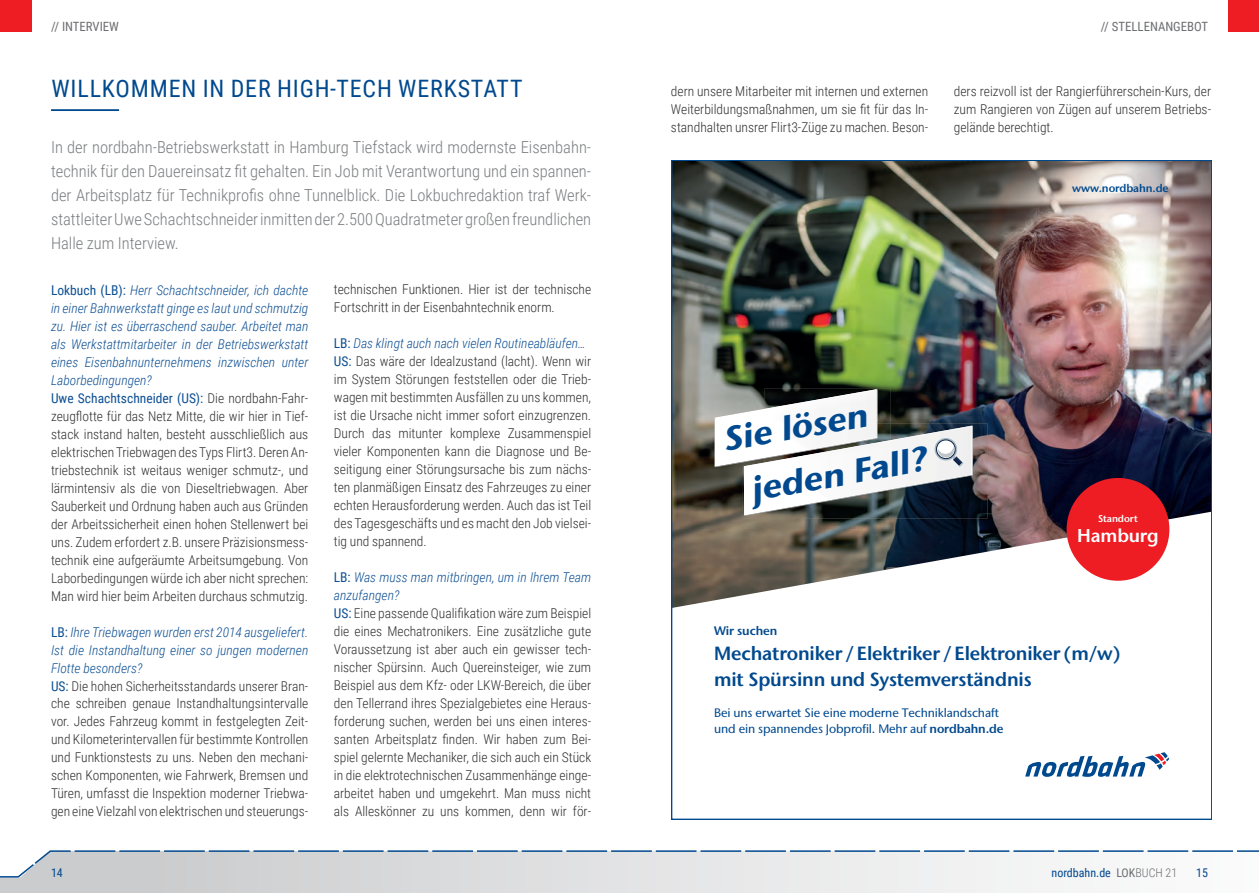
<style>
.page{position:relative;width:1259px;height:893px;background:#fff}
.page>*{position:absolute;margin:0;border:0;box-sizing:border-box;transform-origin:0 0}
.t1{font:italic 700 33.45px "Stone Sans IIITC Std";color:#01498e}
.t2{font:24px "Roboto Condensed";letter-spacing:.035em;color:#01498e}
.t3{font:600 19.05px/26.4px "Stone Sans IIITC Std";letter-spacing:-.01em;color:#01498e}
.t4{font:600 18.45px "Stone Sans IIITC Std";letter-spacing:-.01em;color:#fff}
.t5{font:300 16.5px/24px "Roboto Condensed";color:#7a7c7f;text-align:justify}
.t6{font:300 13.5px/18px "Roboto Condensed";color:#312f30}
.t7{font:12.75px "Roboto Condensed";color:#6c6d70}
.t8{font:500 12.3px/16px "Stone Sans IIITC Std";letter-spacing:-.01em;color:#01498e}
.t9{font:600 12.3px "Stone Sans IIITC Std";letter-spacing:-.01em;color:#01498e}
.t10{font:12px "Roboto Condensed";color:#01498e}
.t11{font:600 11.1px "Stone Sans IIITC Std";letter-spacing:-.01em;color:#01498e}
.t12{font:600 9.9px "Stone Sans IIITC Std";letter-spacing:-.01em;color:#fff}
.s1{font-weight:400;color:#0d4f93}
.s2{font-style:italic;color:#0d4f93}
.s3{font-weight:600}
.s4{color:#6c6d70}
.s5{font-weight:300;color:#6c6d70}
</style>
<div class="page">
<svg style="left:671px;top:780px;width:541px;height:40px"></svg>
<svg style="left:0;top:850px;width:1259px;height:43px"></svg>
<div style="left:1228px;top:0;width:31px;height:31px;background:#ee1d23"></div>
<div style="left:0;top:0;width:31px;height:31px;background:#ee1d23"></div>
<hr style="left:51px;top:109px;width:68px;height:2px;background:#01498e">
<img style="left:674px;top:163px;width:534px;height:349px">
<svg style="left:674px;top:512px;width:534px;height:304px"></svg>
<svg style="left:1025px;top:752px;width:144px;height:25px"></svg>
<div style="left:1066px;top:478px;width:103px;height:103px;background:#ee1d23;border-radius:50%"></div>
<img style="left:765px;top:388px;width:125px;height:1px">
<img style="left:742px;top:516px;width:49px;height:3px">
<img style="left:889px;top:424px;width:98px;height:95px">
<img style="left:791px;top:516px;width:98px;height:3px">
<svg style="left:714px;top:389px;width:259px;height:127px"></svg>
<div style="left:671px;top:160px;width:540px;height:659px;border:2px solid #01498e"></div>
<p class="t7" style="left:51px;top:18px;width:69px">// INTERVIEW</p>
<p class="t7" style="left:1101px;top:18px;width:109px">// STELLENANGEBOT</p>
<h2 class="t2" style="left:51px;top:71px;width:472px">WILLKOMMEN IN DER HIGH-TECH WERKSTATT</h2>
<p class="t5" style="left:51px;top:135px;width:541px">In der nordbahn-Betriebswerkstatt in Hamburg Tiefstack wird modernste Eisenbahn&shy;technik für den Dauereinsatz fit gehalten. Ein Job mit Verantwortung und ein spannen&shy;der Arbeitsplatz für Technikprofis ohne Tunnelblick. Die Lokbuchredaktion traf Werk&shy;stattleiter Uwe Schachtschneider inmitten der 2.500 Quadratmeter großen freundlichen Halle zum Interview.</p>
<p class="t6" style="left:51px;top:280px;width:259px"><span class="s1">Lokbuch (LB):</span> <span class="s2">Herr Schachtschneider, ich dachte in einer Bahnwerkstatt ginge es laut und schmutzig zu. Hier ist es überraschend sauber. Arbeitet man als Werkstattmitarbeiter in der Betriebswerkstatt eines Eisenbahnunternehmens inzwischen unter Laborbedingungen?<br></span><span class="s1">Uwe Schachtschneider (US):</span> Die nordbahn-Fahr&shy;zeugflotte für das Netz Mitte, die wir hier in Tief&shy;stack instand halten, besteht ausschließlich aus elektrischen Triebwagen des Typs Flirt3. Deren An&shy;triebstechnik ist weitaus weniger schmutz-, und lärmintensiv als die von Dieseltriebwagen. Aber Sauberkeit und Ordnung haben auch aus Gründen der Arbeitssicherheit einen hohen Stellenwert bei uns. Zudem erfordert z.B. unsere Präzisionsmess&shy;technik eine aufgeräumte Arbeitsumgebung. Von Laborbedingungen würde ich aber nicht sprechen:<br>Man wird hier beim Arbeiten durchaus schmutzig.</p>
<p class="t6" style="left:51px;top:622px;width:259px"><span class="s1">LB:</span> <span class="s2">Ihre Triebwagen wurden erst 2014 ausgeliefert.<br>Ist die Instandhaltung einer so jungen modernen Flotte besonders?<br></span><span class="s1">US:</span> Die hohen Sicherheitsstandards unserer Bran&shy;che schreiben genaue Instandhaltungsintervalle vor. Jedes Fahrzeug kommt in festgelegten Zeit&shy;und Kilometerintervallen für bestimmte Kontrollen und Funktionstests zu uns. Neben den mechani&shy;schen Komponenten, wie Fahrwerk, Bremsen und Türen, umfasst die Inspektion moderner Triebwa&shy;gen eine Vielzahl von elektrischen und steuerungs-</p>
<p class="t6" style="left:334px;top:280px;width:259px">technischen Funktionen. Hier ist der technische<br>Fortschritt in der Eisenbahntechnik enorm.</p>
<p class="t6" style="left:334px;top:334px;width:259px"><span class="s1">LB:</span> <span class="s2">Das klingt auch nach vielen Routineabläufen… </span><span class="s1">US:</span> Das wäre der Idealzustand (lacht). Wenn wir im System Störungen feststellen oder die Trieb&shy;wagen mit bestimmten Ausfällen zu uns kommen, ist die Ursache nicht immer sofort einzugrenzen.<br>Durch das mitunter komplexe Zusammenspiel vieler Komponenten kann die Diagnose und Be&shy;seitigung einer Störungsursache bis zum nächs&shy;ten planmäßigen Einsatz des Fahrzeuges zu einer echten Herausforderung werden. Auch das ist Teil des Tagesgeschäfts und es macht den Job vielsei&shy;tig und spannend.</p>
<p class="t6" style="left:334px;top:568px;width:259px"><span class="s1">LB:</span> <span class="s2">Was muss man mitbringen, um in Ihrem Team anzufangen?<br></span><span class="s1">US:</span> Eine passende Qualifikation wäre zum Beispiel die eines Mechatronikers. Eine zusätzliche gute Voraussetzung ist aber auch ein gewisser tech&shy;nischer Spürsinn. Auch Quereinsteiger, wie zum Beispiel aus dem Kfz- oder LKW-Bereich, die über den Tellerrand ihres Spezialgebietes eine Heraus&shy;forderung suchen, werden bei uns einen interes&shy;santen Arbeitsplatz finden. Wir haben zum Bei&shy;spiel gelernte Mechaniker, die sich auch ein Stück in die elektrotechnischen Zusammenhänge einge&shy;arbeitet haben und umgekehrt. Man muss nicht als Alleskönner zu uns kommen, denn wir för-</p>
<p class="t6" style="left:671px;top:82px;width:259px;text-align:justify">dern unsere Mitarbeiter mit internen und externen Weiterbildungsmaßnahmen, um sie fit für das In&shy;standhalten unsrer Flirt3-Züge zu machen. Beson-</p>
<p class="t6" style="left:954px;top:82px;width:259px;text-align:justify">ders reizvoll ist der Rangierführerschein-Kurs, der zum Rangieren von Zügen auf unserem Betriebs&shy;gelände berechtigt.</p>
<h1 class="t1" style="left:719px;top:419px;width:147px;rotate:-10deg">Sie lösen</h1>
<h1 class="t1" style="left:747px;top:468px;width:180px;rotate:-10deg">jeden Fall?</h1>
<p class="t11" style="left:1072px;top:181px;width:98px">www.nordbahn.de</p>
<p class="t12" style="left:1098px;top:512px;width:41px">Standort</p>
<h3 class="t4" style="left:1077px;top:524px;width:83px">Hamburg</h3>
<p class="t9" style="left:714px;top:623px;width:65px">Wir suchen</p>
<h3 class="t3" style="left:714px;top:640px;width:408px">Mechatroniker / Elektriker / Elektroniker (m/w) mit Spürsinn und Systemverständnis</h3>
<p class="t8" style="left:714px;top:705px;width:291px">Bei uns erwartet Sie eine moderne Techniklandschaft und ein spannendes Jobprofil. Mehr auf <span class="s3">nordbahn.de</span></p>
<p class="t10" style="left:51px;top:864px;width:13px">14</p>
<p class="t10" style="left:1051px;top:864px;width:127px">nordbahn.de <span class="s4">LOK</span><span class="s5">BUCH 21</span></p>
<p class="t10" style="left:1196px;top:864px;width:13px">15</p>
</div>
